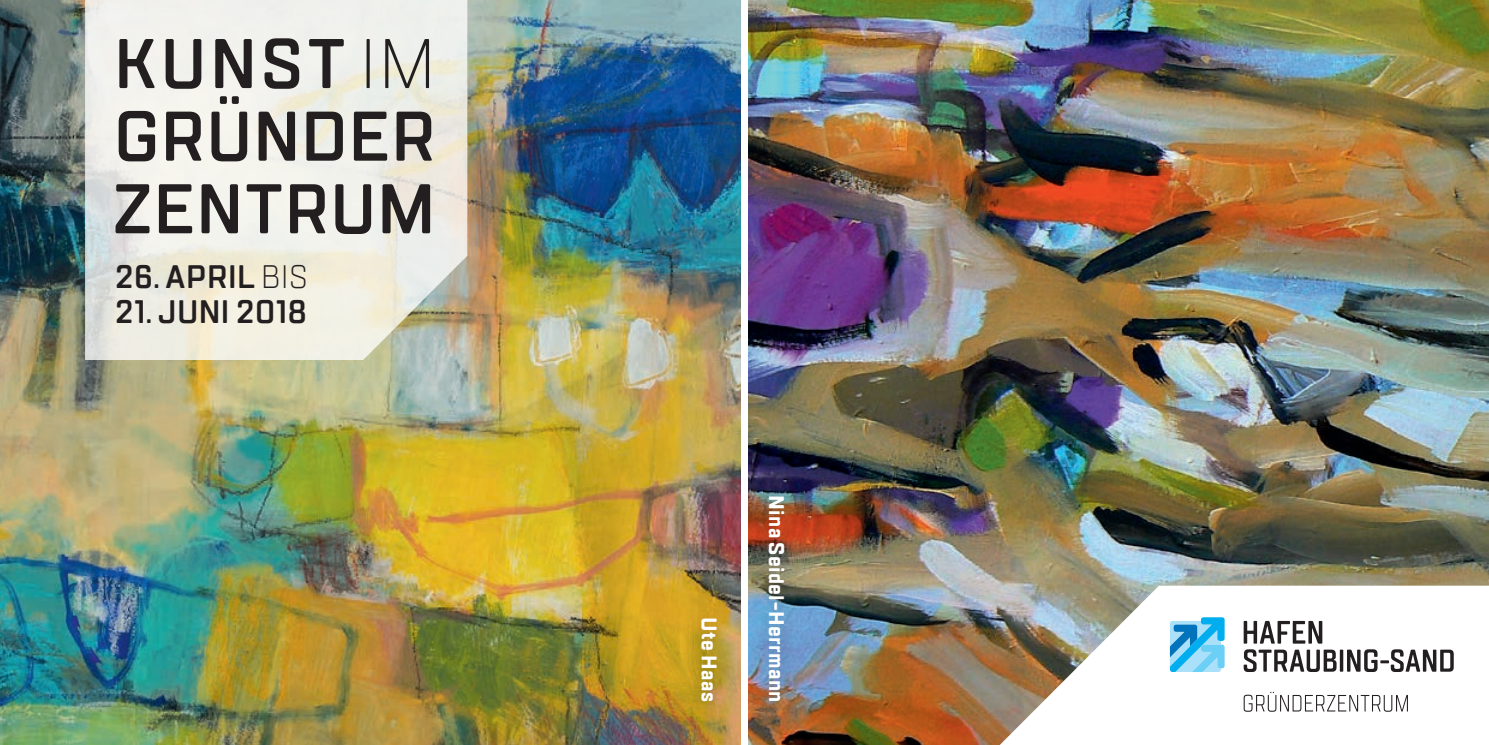
<style>
.page{position:relative;width:1489px;height:745px;background:#fff}
.page>*{position:absolute;margin:0;border:0;box-sizing:border-box;transform-origin:0 0}
.t1{font:600 70px/72.5px "TT Lakes Condensed";letter-spacing:.02em;color:#231f20;text-align:justify}
.t2{font:600 32.5px "TT Lakes Condensed";color:#231f20}
.t3{font:700 21.25px "TT Lakes Condensed";letter-spacing:.015em;color:#fff}
.s1{font-weight:300}
</style>
<div class="page">
<img style="left:0;top:360px;width:741px;height:384px">
<img style="left:748px;top:0;width:740px;height:744px">
<svg style="left:978px;top:585px;width:510px;height:159px"></svg>
<img style="left:0;top:0;width:741px;height:360px">
<svg style="left:1243px;top:620px;width:79px;height:23px"></svg>
<svg style="left:1243px;top:649px;width:210px;height:22px"></svg>
<svg style="left:1243px;top:691px;width:164px;height:20px"></svg>
<svg style="left:1169px;top:617px;width:55px;height:54px;background:#62c2ed"></svg>
<div style="left:750px;top:477px;width:53px;height:243px;background:#231f20;opacity:.3"></div>
<div style="left:682px;top:599px;width:53px;height:120px;background:#231f20;opacity:.3"></div>
<h1 class="t1" style="left:113px;top:28px;width:324px">KUNST <span class="s1">IM </span>GRÜNDER ZENTRUM</h1>
<h2 class="t2" style="left:115px;top:256px;width:194px">26. APRIL <span class="s1">BIS</span></h2>
<h2 class="t2" style="left:115px;top:291px;width:193px">21. JUNI 2018</h2>
<p class="t3" style="left:723px;top:616px;width:87px;rotate:90deg">Ute Haas</p>
<p class="t3" style="left:790px;top:495px;width:209px;rotate:90deg">Nina Seidel-Herrmann</p>
</div>
